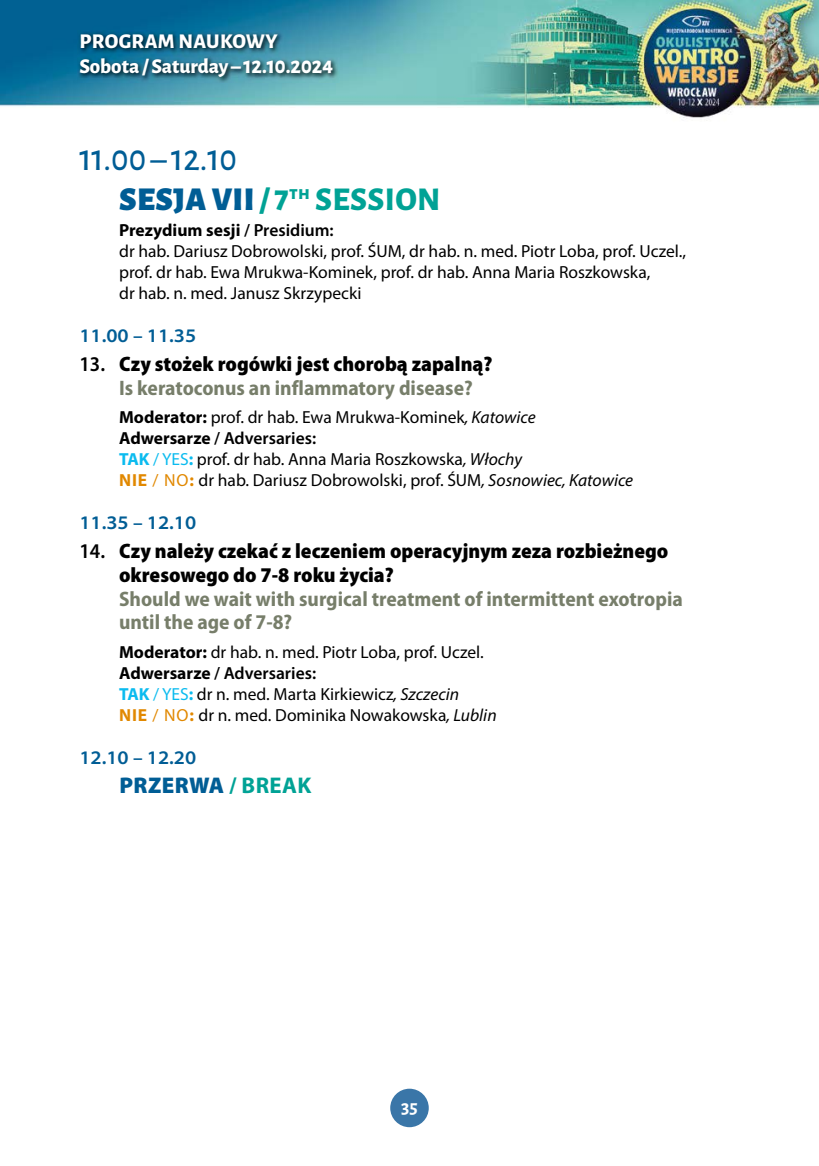
<style>
.page{position:relative;width:819px;height:1166px;background:#fff}
.page>*{position:absolute;margin:0;border:0;box-sizing:border-box;transform-origin:0 0}
.t1{font:800 33.25px "Alegreya Sans SC";letter-spacing:.01em;color:#00a295}
.t2{font:500 33.25px "Alegreya Sans";color:#005d95}
.t3{font:900 22.75px "Myriad Pro";letter-spacing:.02em;color:#005d95}
.t4{font:900 semi-condensed 21px/23.8px "Myriad Pro";color:#000}
.t5{font:700 semi-condensed 21px/23.8px "Myriad Pro";color:#777e6a}
.t6{font:800 21px/25.2px "Alegreya Sans";color:#fff}
.t7{font:600 semi-expanded 19.25px "Myriad Pro";color:#005d95}
.t8{font:700 19.25px "Alegreya Sans SC";color:#fff}
.t9{font:17.5px/21px "Myriad Pro";color:#000}
.s1{font-weight:900;color:#005d95}
.s2{font-weight:700}
.s3{font-weight:600}
.s4{font-weight:700;color:#777e6a}
.s5{font-style:italic}
.s6{font-weight:700;color:#0bbbef}
.s7{color:#0bbbef}
.s8{font-weight:700;color:#e18800}
.s9{color:#e18800}
.s10{font-weight:700;color:#00a295}
</style>
<div class="page">
<img style="left:0;top:0;width:819px;height:118px">
<img style="left:77px;top:31px;width:262px;height:52px">
<div style="left:390px;top:1088px;width:39px;height:39px;background:#3a76a8;border-radius:50%"></div>
<p class="t6" style="left:79px;top:27px;width:255px">PROGRAM NAUKOWY<br>Sobota / Saturday – 12.10.2024</p>
<h1 class="t2" style="left:79px;top:136px;width:159px">11.00 – 12.10</h1>
<h1 class="t1" style="left:119px;top:174px;width:323px"><span class="s1">SESJA VII</span> / 7<sup>th</sup> SESSION</h1>
<p class="t9" style="left:119px;top:220px;width:568px"><span class="s2">Prezydium sesji</span> <span class="s3">/ Presidium:<br></span>dr hab. Dariusz Dobrowolski, prof. ŚUM, dr hab. n. med. Piotr Loba, prof. Uczel., prof. dr hab. Ewa Mrukwa-Kominek, prof. dr hab. Anna Maria Roszkowska,<br>dr hab. n. med. Janusz Skrzypecki</p>
<p class="t7" style="left:79px;top:325px;width:118px">11.00 – 11.35</p>
<p class="t4" style="left:119px;top:352px;width:374px;text-indent:-40px"><span class="s3">13.</span> Czy stożek rogówki jest chorobą zapalną?<br><span class="s4">Is keratoconus an inflammatory disease?</span></p>
<p class="t9" style="left:119px;top:407px;width:515px"><span class="s2">Moderator:</span> prof. dr hab. Ewa Mrukwa-Kominek<span class="s5">, Katowice<br></span><span class="s2">Adwersarze</span> <span class="s3">/ Adversaries:<br></span><span class="s6">TAK</span> <span class="s7">/ YES</span><span class="s6">:</span> prof. dr hab. Anna Maria Roszkowska<span class="s5">, Włochy<br></span><span class="s8">NIE</span> <span class="s9">/ NO</span><span class="s8">:</span> dr hab. Dariusz Dobrowolski, prof. ŚUM<span class="s5">, Sosnowiec, Katowice</span></p>
<p class="t7" style="left:79px;top:512px;width:118px">11.35 – 12.10</p>
<p class="t4" style="left:119px;top:539px;width:550px;text-indent:-40px"><span class="s3">14.</span> Czy należy czekać z leczeniem operacyjnym zeza rozbieżnego okresowego do 7-8 roku życia?</p>
<p class="t5" style="left:119px;top:587px;width:565px">Should we wait with surgical treatment of intermittent exotropia until the age of 7-8?</p>
<p class="t9" style="left:119px;top:641px;width:379px"><span class="s2">Moderator:</span> dr hab. n. med. Piotr Loba, prof. Uczel.<br><span class="s2">Adwersarze</span> <span class="s3">/ Adversaries:<br></span><span class="s6">TAK</span> <span class="s7">/ YES</span><span class="s6">:</span> dr n. med. Marta Kirkiewicz<span class="s5">, Szczecin<br></span><span class="s8">NIE</span> <span class="s9">/ NO</span><span class="s8">:</span> dr n. med. Dominika Nowakowska<span class="s5">, Lublin</span></p>
<p class="t7" style="left:79px;top:747px;width:118px">12.10 – 12.20</p>
<h2 class="t3" style="left:119px;top:770px;width:194px">PRZERWA <span class="s10">/ BREAK</span></h2>
<p class="t8" style="left:401px;top:1093px;width:18px">35</p>
</div>
